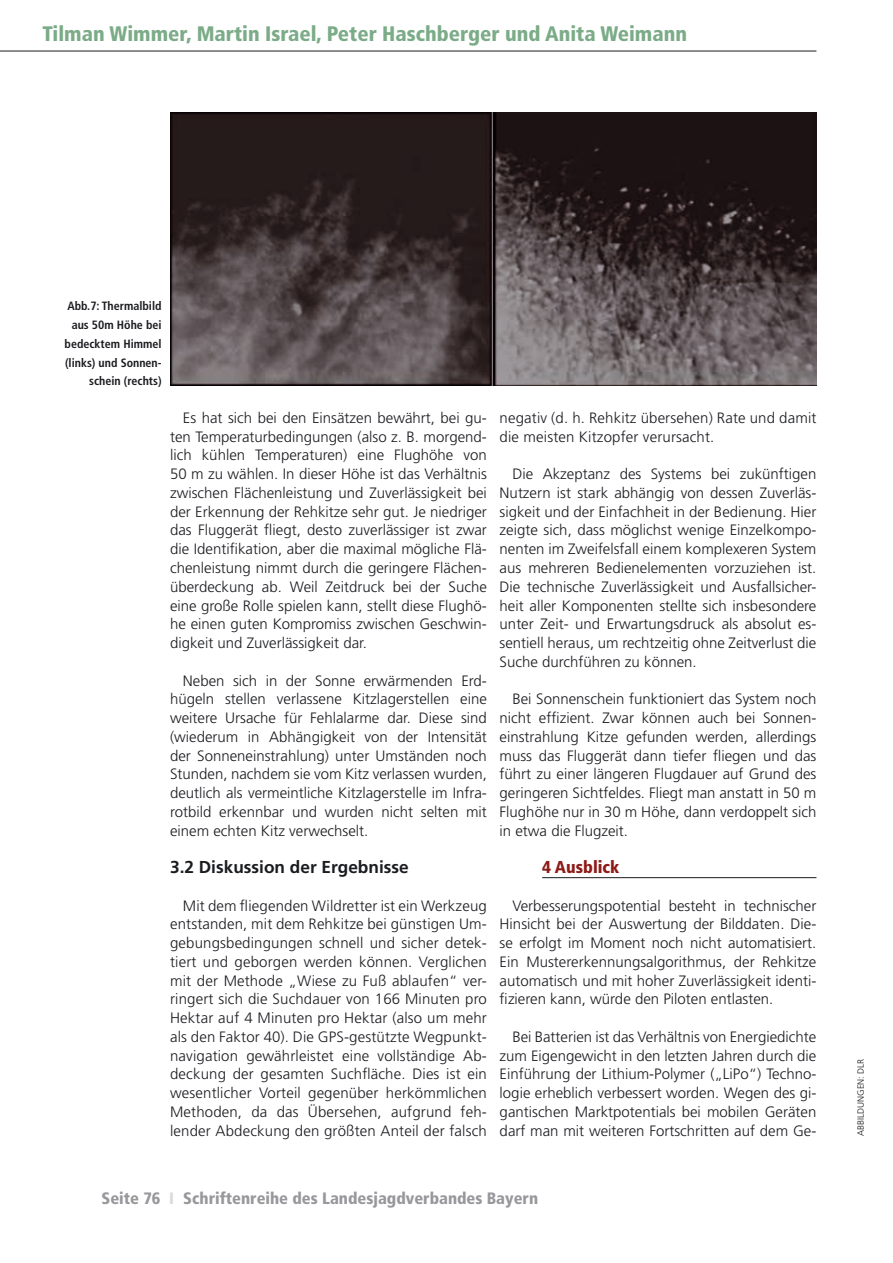
<style>
.page{position:relative;width:893px;height:1263px;background:#fff}
.page>*{position:absolute;margin:0;border:0;box-sizing:border-box;transform-origin:0 0}
.t1{font:900 condensed 21px "Frutiger";color:#7bab87}
.t2{font:700 17.25px "Frutiger";color:#1b1c20}
.t3{font:900 condensed 17.25px "Frutiger";color:#8d1b18}
.t4{font:900 condensed 16.5px "Frutiger";color:#98989c}
.t5{font:300 15px/18.8px "Frutiger";color:#1b1c20;text-align:justify}
.t6{font:700 condensed 12px/18.8px "Frutiger";color:#1b1c20;text-align:right}
.t7{font:300 9px "Frutiger";color:#1b1c20}
.s1{color:#d8dadc}
</style>
<div class="page">
<hr style="left:0;top:51px;width:816px;height:1px;background:#1b1c20">
<hr style="left:542px;top:877px;width:274px;height:1px;background:#1b1c20">
<img style="left:170px;top:112px;width:646px;height:273px">
<h1 class="t1" style="left:43px;top:21px;width:646px">Tilman Wimmer, Martin Israel, Peter Haschberger und Anita Weimann</h1>
<p class="t6" style="left:65px;top:297px;width:98px">Abb.7: Thermalbild aus 50m Höhe bei bedecktem Himmel (links) und Sonnen&shy;schein (rechts)</p>
<p class="t5" style="left:170px;top:408px;width:318px;text-indent:13px">Es hat sich bei den Einsätzen bewährt, bei gu&shy;ten Temperaturbedingungen (also z. B. morgend&shy;lich kühlen Temperaturen) eine Flughöhe von 50 m zu wählen. In dieser Höhe ist das Verhältnis zwischen Flächenleistung und Zuverlässigkeit bei der Erkennung der Rehkitze sehr gut. Je niedriger das Fluggerät fliegt, desto zuverlässiger ist zwar die Identifikation, aber die maximal mögliche Flä&shy;chenleistung nimmt durch die geringere Flächen&shy;überdeckung ab. Weil Zeitdruck bei der Suche eine große Rolle spielen kann, stellt diese Flughö&shy;he einen guten Kompromiss zwischen Geschwin&shy;digkeit und Zuverlässigkeit dar.</p>
<p class="t5" style="left:170px;top:671px;width:318px;text-indent:13px">Neben sich in der Sonne erwärmenden Erd&shy;hügeln stellen verlassene Kitzlagerstellen eine weitere Ursache für Fehlalarme dar. Diese sind (wiederum in Abhängigkeit von der Intensität der Sonneneinstrahlung) unter Umständen noch Stunden, nachdem sie vom Kitz verlassen wurden, deutlich als vermeintliche Kitzlagerstelle im Infra&shy;rotbild erkennbar und wurden nicht selten mit einem echten Kitz verwechselt.</p>
<p class="t2" style="left:170px;top:857px;width:240px">3.2 Diskussion der Ergebnisse</p>
<p class="t5" style="left:170px;top:896px;width:318px;text-indent:13px">Mit dem fliegenden Wildretter ist ein Werkzeug entstanden, mit dem Rehkitze bei günstigen Um&shy;gebungsbedingungen schnell und sicher detek&shy;tiert und geborgen werden können. Verglichen mit der Methode „Wiese zu Fuß ablaufen“ ver&shy;ringert sich die Suchdauer von 166 Minuten pro Hektar auf 4 Minuten pro Hektar (also um mehr als den Faktor 40). Die GPS-gestützte Wegpunkt&shy;navigation gewährleistet eine vollständige Ab&shy;deckung der gesamten Suchfläche. Dies ist ein wesentlicher Vorteil gegenüber herkömmlichen Methoden, da das Übersehen, aufgrund feh&shy;lender Abdeckung den größten Anteil der falsch</p>
<p class="t5" style="left:500px;top:408px;width:318px">negativ (d. h. Rehkitz übersehen) Rate und damit die meisten Kitzopfer verursacht.</p>
<p class="t5" style="left:500px;top:465px;width:318px;text-indent:13px">Die Akzeptanz des Systems bei zukünftigen Nutzern ist stark abhängig von dessen Zuverläs&shy;sigkeit und der Einfachheit in der Bedienung. Hier zeigte sich, dass möglichst wenige Einzelkompo&shy;nenten im Zweifelsfall einem komplexeren System aus mehreren Bedienelementen vorzuziehen ist.<br>Die technische Zuverlässigkeit und Ausfallsicher&shy;heit aller Komponenten stellte sich insbesondere unter Zeit- und Erwartungsdruck als absolut es&shy;sentiell heraus, um rechtzeitig ohne Zeitverlust die Suche durchführen zu können.</p>
<p class="t5" style="left:500px;top:690px;width:318px;text-indent:13px">Bei Sonnenschein funktioniert das System noch nicht effizient. Zwar können auch bei Sonnen&shy;einstrahlung Kitze gefunden werden, allerdings muss das Fluggerät dann tiefer fliegen und das führt zu einer längeren Flugdauer auf Grund des geringeren Sichtfeldes. Fliegt man anstatt in 50 m Flughöhe nur in 30 m Höhe, dann verdoppelt sich in etwa die Flugzeit.</p>
<p class="t3" style="left:542px;top:857px;width:79px">4 Ausblick</p>
<p class="t5" style="left:500px;top:896px;width:318px;text-indent:13px">Verbesserungspotential besteht in technischer Hinsicht bei der Auswertung der Bilddaten. Die&shy;se erfolgt im Moment noch nicht automatisiert.<br>Ein Mustererkennungsalgorithmus, der Rehkitze automatisch und mit hoher Zuverlässigkeit identi&shy;fizieren kann, würde den Piloten entlasten.</p>
<p class="t5" style="left:500px;top:1027px;width:318px;text-indent:13px">Bei Batterien ist das Verhältnis von Energiedichte zum Eigengewicht in den letzten Jahren durch die Einführung der Lithium-Polymer („LiPo“) Techno&shy;logie erheblich verbessert worden. Wegen des gi&shy;gantischen Marktpotentials bei mobilen Geräten darf man mit weiteren Fortschritten auf dem Ge-</p>
<p class="t4" style="left:101px;top:1188px;width:438px">Seite 76 <span class="s1">I</span> Schriftenreihe des Landesjagdverbandes Bayern</p>
<p class="t7" style="left:856px;top:1135px;width:79px;rotate:-90deg">Abbildungen : DLR</p>
</div>
